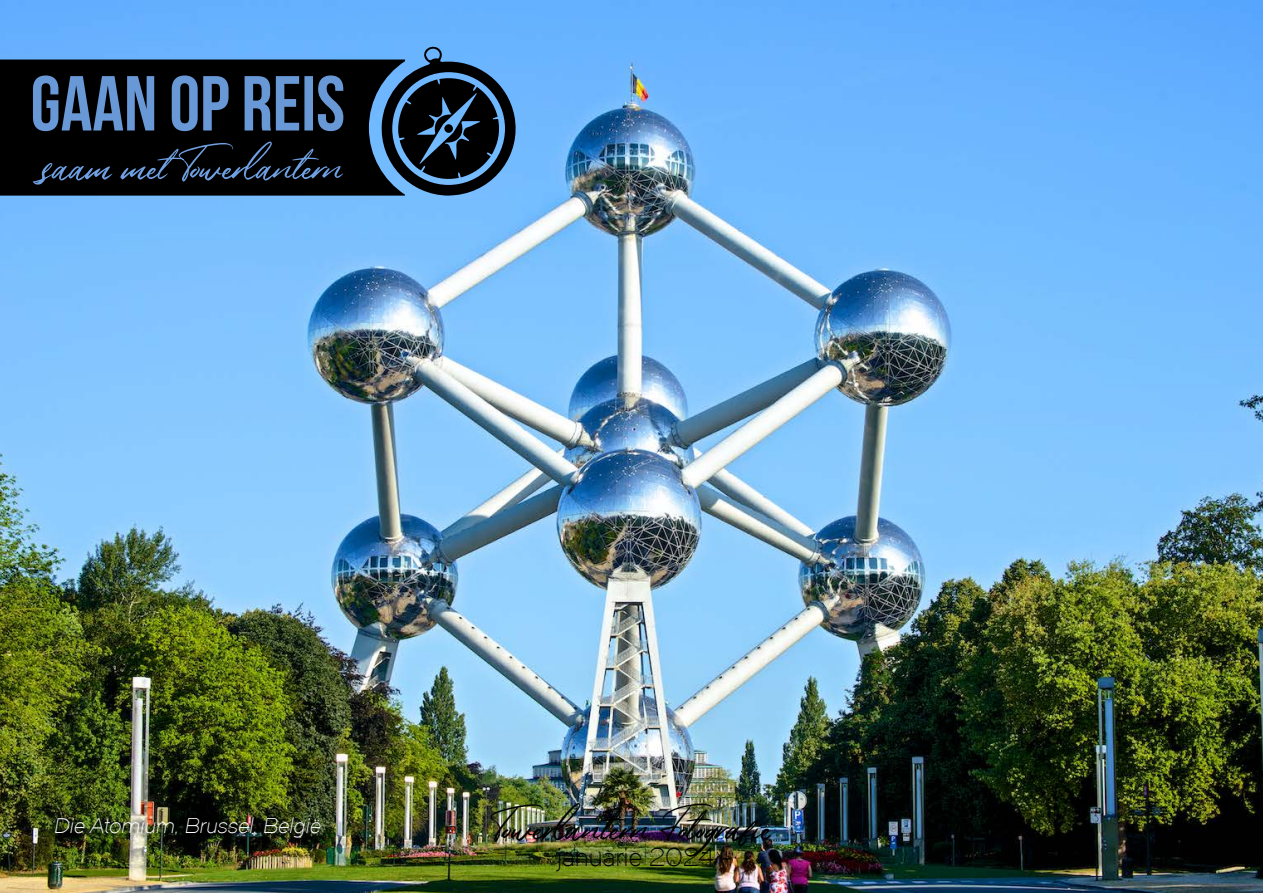
<style>
.page{position:relative;width:1263px;height:893px;background:#fff}
.page>*{position:absolute;margin:0;border:0;box-sizing:border-box;transform-origin:0 0}
.t1{font:40.5px "Rembank";color:#000}
.t2{font:25.5px "Dual 300";color:#000}
.t3{font:italic 21px "Dual 300";color:#fff}
</style>
<div class="page">
<img style="left:0;top:0;width:1263px;height:893px">
<div style="left:0;top:60px;width:379px;height:136px;background:#000"></div>
<svg style="left:33px;top:75px;width:310px;height:56px;background:#344d6c"></svg>
<svg style="left:32px;top:142px;width:311px;height:43px;background:#0e151e"></svg>
<svg style="left:379px;top:46px;width:146px;height:150px;background:#335475"></svg>
<p class="t3" style="left:53px;top:813px;width:273px">Die Atomium,Brussel,België</p>
<h1 class="t1" style="left:490px;top:795px;width:283px">Towerlantern Fotografie</h1>
<p class="t2" style="left:531px;top:842px;width:203px">- januarie 2024 -</p>
</div>
